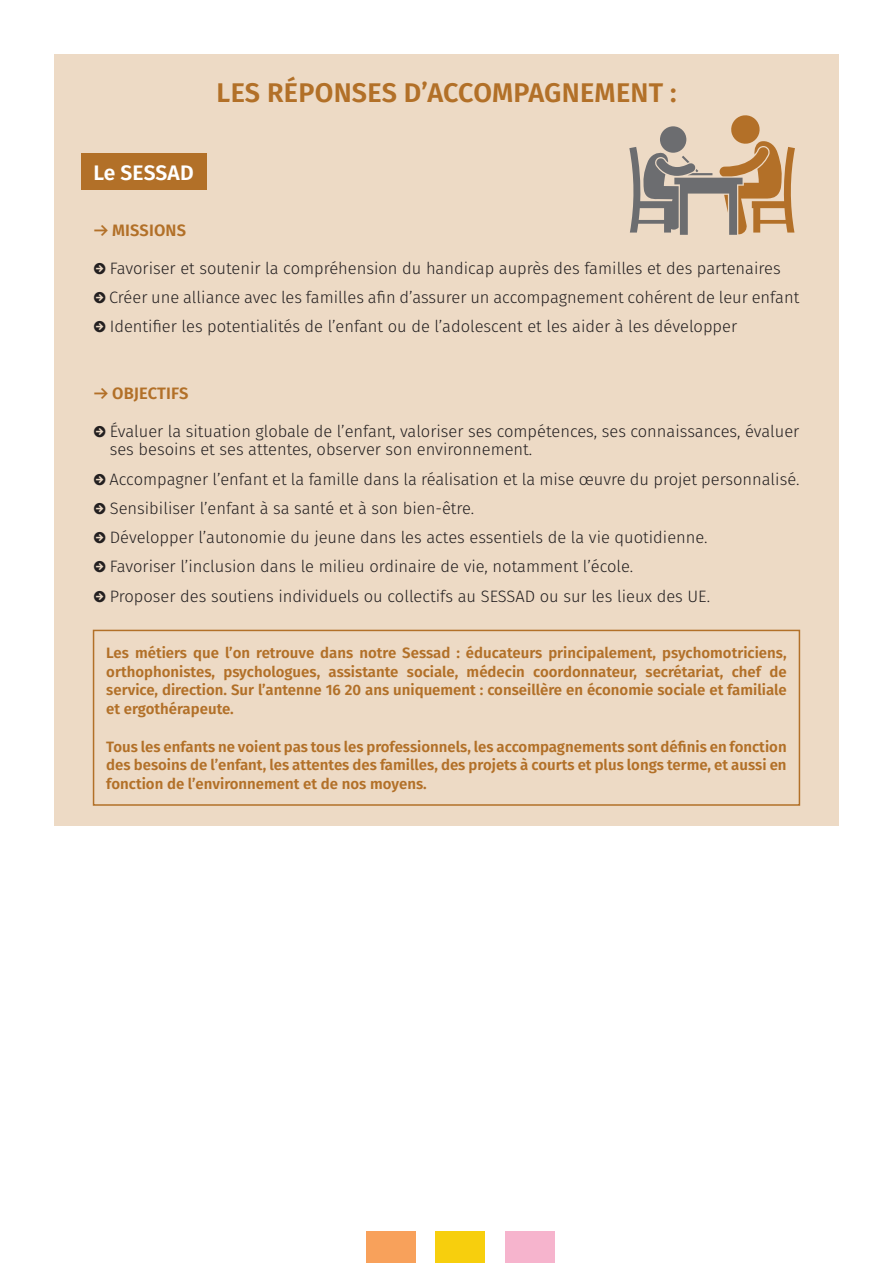
<style>
.page{position:relative;width:893px;height:1263px;background:#fff}
.page>*{position:absolute;margin:0;border:0;box-sizing:border-box;transform-origin:0 0}
.t1{font:600 27px "Fira Sans";letter-spacing:.01em;color:#b27028}
.t2{font:600 21px "Fira Sans";letter-spacing:.005em;color:#fff}
.t3{font:300 16.5px/29.2px "Fira Sans";color:#231f20}
.t4{font:600 16.5px "Fira Sans";letter-spacing:.01em;color:#b27028}
.t5{font:600 15px/18.8px "Fira Sans";color:#b27028;text-align:justify}
.s1{font-family:"Klavika Arrows";font-weight:700}
</style>
<div class="page">
<div style="left:54px;top:54px;width:785px;height:772px;background:#eddac5"></div>
<div style="left:81px;top:153px;width:125px;height:36px;background:#b27028"></div>
<div style="left:93px;top:630px;width:707px;height:176px;border:2px solid #b27028"></div>
<div style="left:366px;top:1231px;width:50px;height:32px;background:#f8a15b"></div>
<div style="left:436px;top:1231px;width:49px;height:32px;background:#f7cf0d"></div>
<div style="left:505px;top:1231px;width:49px;height:32px;background:#f6b4cd"></div>
<svg style="left:629px;top:115px;width:166px;height:120px"></svg>
<p class="t2" style="left:94px;top:156px;width:102px">Le SESSAD</p>
<h1 class="t1" style="left:217px;top:70px;width:461px">LES RÉPONSES D’ACCOMPAGNEMENT :</h1>
<p class="t4" style="left:94px;top:217px;width:94px"><span class="s1">B</span> MISSIONS</p>
<p class="t3" style="left:94px;top:253px;width:707px"><span class="s1">R</span> Favoriser et soutenir la compréhension du handicap auprès des familles et des partenaires<br><span class="s1">R</span> Créer une alliance avec les familles afin d’assurer un accompagnement cohérent de leur enfant<br><span class="s1">R</span> Identifier les potentialités de l’enfant ou de l’adolescent et les aider à les développer</p>
<p class="t4" style="left:94px;top:380px;width:96px"><span class="s1">B</span> OBJECTIFS</p>
<p class="t3" style="left:110px;top:421px;width:691px;line-height:18.8px;text-indent:-16px"><span class="s1">R</span> Évaluer la situation globale de l’enfant, valoriser ses compétences, ses connaissances, évaluer ses besoins et ses attentes, observer son environnement.</p>
<p class="t3" style="left:94px;top:464px;width:707px"><span class="s1">R</span> Accompagner l’enfant et la famille dans la réalisation et la mise œuvre du projet personnalisé.<br><span class="s1">R</span> Sensibiliser l’enfant à sa santé et à son bien-être.<br><span class="s1">R</span> Développer l’autonomie du jeune dans les actes essentiels de la vie quotidienne.<br><span class="s1">R</span> Favoriser l’inclusion dans le milieu ordinaire de vie, notamment l’école.<br><span class="s1">R</span> Proposer des soutiens individuels ou collectifs au SESSAD ou sur les lieux des UE.</p>
<p class="t5" style="left:106px;top:642px;width:682px">Les métiers que l’on retrouve dans notre Sessad : éducateurs principalement, psychomotriciens, orthophonistes, psychologues, assistante sociale, médecin coordonnateur, secrétariat, chef de service, direction. Sur l’antenne 16 20 ans uniquement : conseillère en économie sociale et familiale et ergothérapeute.</p>
<p class="t5" style="left:106px;top:736px;width:682px">Tous les enfants ne voient pas tous les professionnels, les accompagnements sont définis en fonction des besoins de l’enfant, les attentes des familles, des projets à courts et plus longs terme, et aussi en fonction de l’environnement et de nos moyens.</p>
</div>
